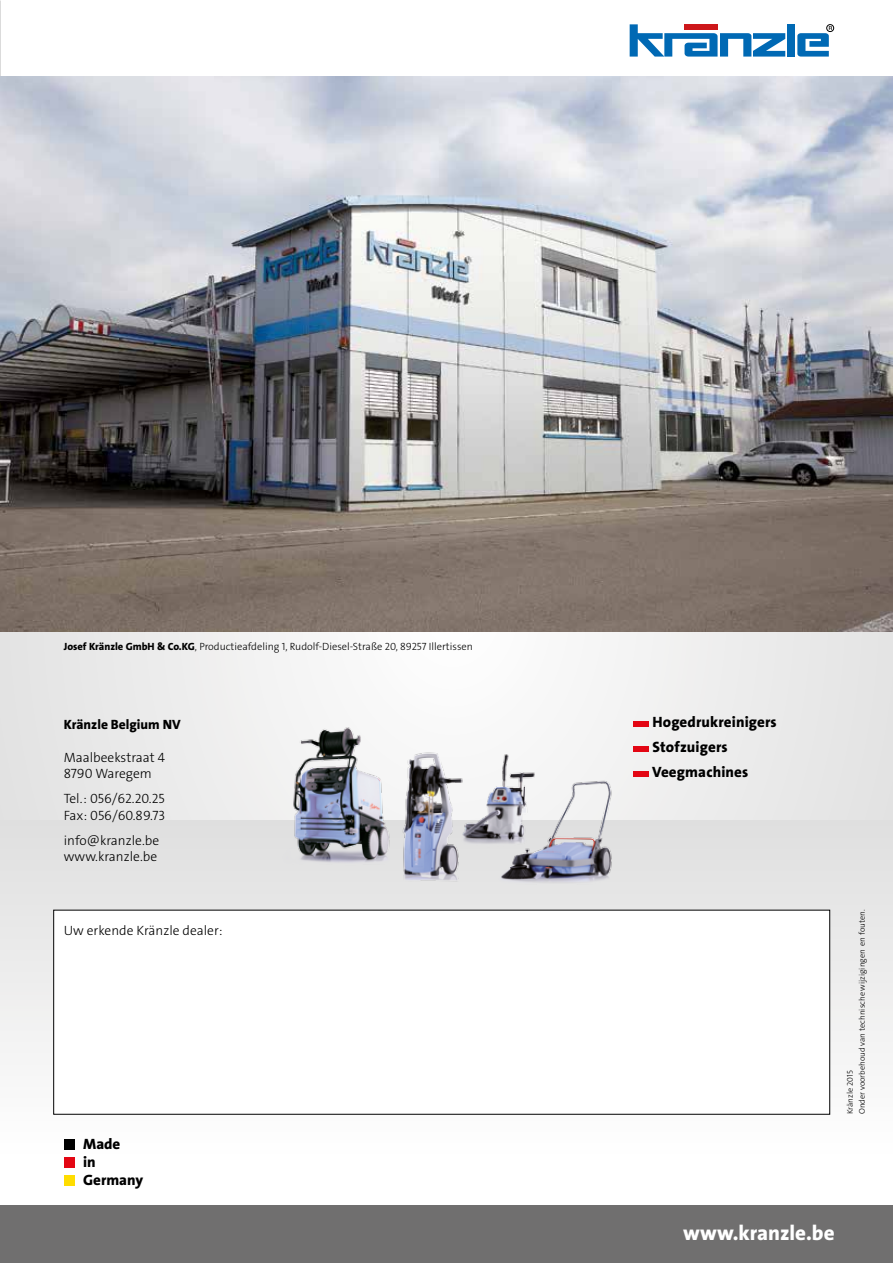
<style>
.page{position:relative;width:893px;height:1263px;background:#fff}
.page>*{position:absolute;margin:0;border:0;box-sizing:border-box;transform-origin:0 0}
.t1{font:21px "The Sans LP8 Ex Bld";color:#fff}
.t2{font:15px/18px "The Sans LP8 Ex Bld";letter-spacing:.01em;color:#000}
.t3{font:13.5px/16.5px "The Sans LP3 Lig";color:#000}
.t4{font:13.5px "The Sans LP8 Ex Bld";color:#000}
.t5{font:10.5px "The Sans LP3 Lig";color:#000}
.t6{font:8.25px/12px "The Sans LP3 Lig";color:#000}
.s1{font-family:"The Sans LP8 Ex Bld"}
</style>
<div class="page">
<svg style="left:0;top:631px;width:893px;height:190px"></svg>
<svg style="left:0;top:821px;width:893px;height:385px"></svg>
<div style="left:64px;top:1139px;width:11px;height:10px;background:#000"></div>
<div style="left:64px;top:1157px;width:11px;height:10px;background:#e30613"></div>
<div style="left:64px;top:1175px;width:11px;height:10px;background:#fd0"></div>
<div style="left:54px;top:910px;width:776px;height:204px;background:#fff"></div>
<svg style="left:630px;top:24px;width:155px;height:33px"></svg>
<div style="left:787px;top:24px;width:8px;height:33px;background:#0069b4"></div>
<div style="left:826px;top:24px;width:8px;height:8px;border:1px solid #000;border-radius:50%"></div>
<svg style="left:797px;top:26px;width:35px;height:31px"></svg>
<img style="left:469px;top:753px;width:66px;height:94px">
<img style="left:397px;top:746px;width:72px;height:144px">
<img style="left:280px;top:721px;width:118px;height:147px">
<img style="left:498px;top:764px;width:120px;height:127px">
<img style="left:0;top:77px;width:893px;height:554px">
<div style="left:0;top:1206px;width:893px;height:57px;background:#706f6f"></div>
<div style="left:633px;top:722px;width:16px;height:5px;background:#e30613"></div>
<div style="left:633px;top:747px;width:16px;height:5px;background:#e30613"></div>
<div style="left:633px;top:771px;width:16px;height:6px;background:#e30613"></div>
<p class="t5" style="left:64px;top:640px;width:411px"><span class="s1">Josef Kränzle GmbH &amp; Co.KG</span>, Productieafdeling 1, Rudolf-Diesel-Straße 20, 89257 Illertissen</p>
<p class="t4" style="left:64px;top:715px;width:118px">Kränzle Belgium NV</p>
<p class="t3" style="left:64px;top:749px;width:103px">Maalbeekstraat 4<br>8790 Waregem</p>
<p class="t3" style="left:64px;top:790px;width:103px">Tel.: 056/62.20.25<br>Fax: 056/60.89.73</p>
<p class="t3" style="left:64px;top:832px;width:97px">info@kranzle.be www.kranzle.be</p>
<p class="t3" style="left:64px;top:922px;width:160px">Uw erkende Kränzle dealer:</p>
<p class="t2" style="left:83px;top:1135px;width:62px">Made<br>in<br>Germany</p>
<p class="t2" style="left:652px;top:709px;width:126px;line-height:24.9px">Hogedrukreinigers<br>Stofzuigers<br>Veegmachines</p>
<p class="t6" style="left:844px;top:1114px;width:206px;rotate:-90deg">Kränzle 2015<br>Onder voorbehoud van technische wijzigingen en fouten.</p>
<h1 class="t1" style="left:683px;top:1220px;width:153px">www.kranzle.be</h1>
</div>
